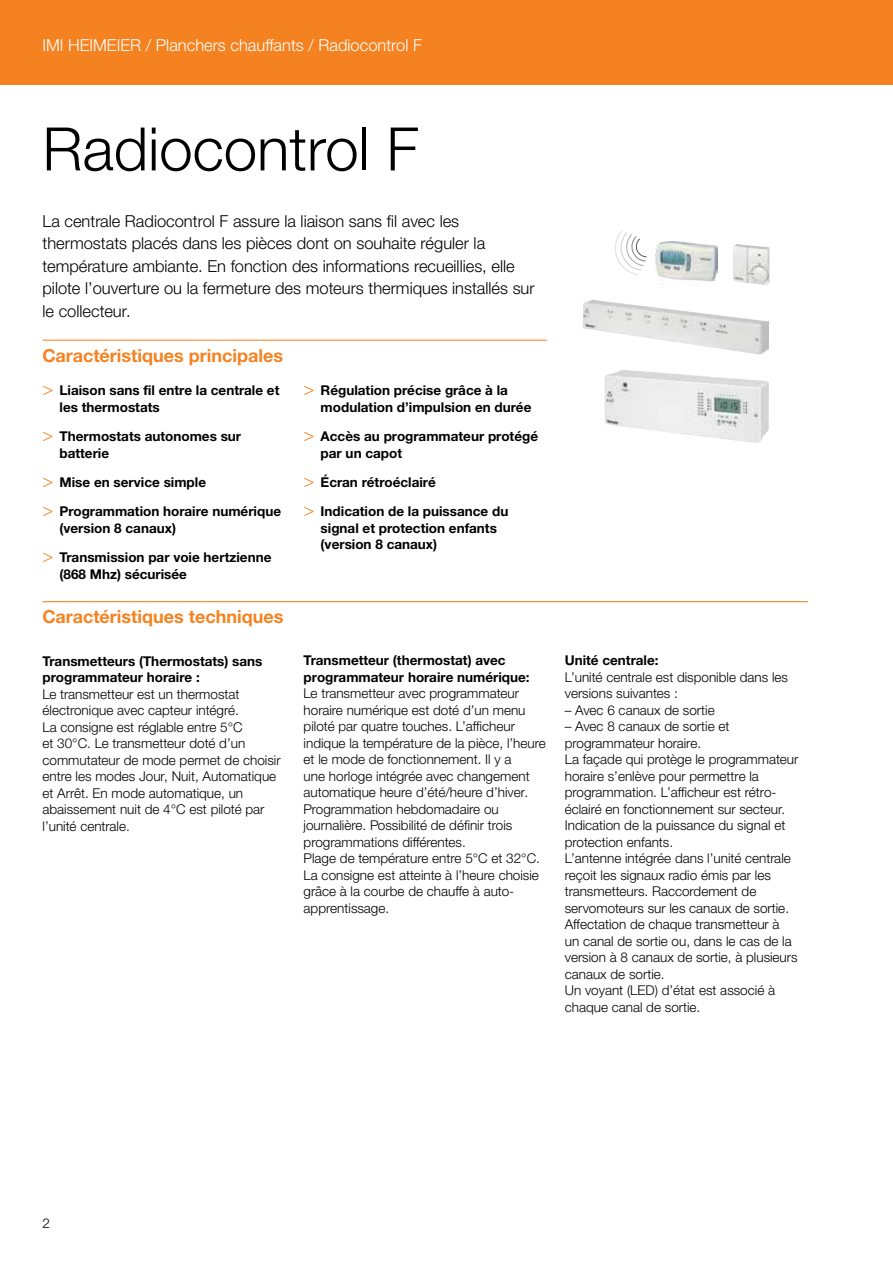
<style>
.page{position:relative;width:893px;height:1263px;background:#fff}
.page>*{position:absolute;margin:0;border:0;box-sizing:border-box;transform-origin:0 0}
.t1{font:300 60px "Helvetica Neue LTW1 G";color:#000}
.t2{font:700 18px "Helvetica Neue LTW1 G";color:#f58220}
.t3{font:300 16.5px/22.5px "Helvetica Neue LTW1 G";color:#000}
.t4{font:300 16.5px "Helvetica Neue LTW1 G";color:#fff}
.t5{font:300 13.5px/16.5px "Helvetica Neue LTW1 G";color:#000}
.t6{font:700 13.5px/16.5px "Helvetica Neue LTW1 G";color:#000}
.s1{font-family:"Helvetica Neue LT Std";font-weight:300;font-size:18px;color:#f58220}
</style>
<div class="page">
<div style="left:0;top:0;width:893px;height:85px;background:#f58220"></div>
<hr style="left:43px;top:340px;width:504px;height:1px;background:#f58220">
<hr style="left:43px;top:601px;width:765px;height:1px;background:#f58220">
<img style="left:656px;top:242px;width:62px;height:40px">
<svg style="left:615px;top:231px;width:32px;height:44px"></svg>
<img style="left:583px;top:299px;width:186px;height:56px">
<img style="left:604px;top:370px;width:165px;height:73px">
<img style="left:733px;top:244px;width:37px;height:41px">
<p class="t4" style="left:43px;top:35px;width:381px">IMI HEIMEIER / Planchers chauffants / Radiocontrol F</p>
<h1 class="t1" style="left:43px;top:112px;width:378px">Radiocontrol F</h1>
<p class="t3" style="left:43px;top:210px;width:494px">La centrale Radiocontrol F assure la liaison sans fil avec les thermostats placés dans les pièces dont on souhaite réguler la température ambiante. En fonction des informations recueillies, elle pilote l’ouverture ou la fermeture des moteurs thermiques installés sur le collecteur.</p>
<h2 class="t2" style="left:43px;top:344px;width:242px">Caractéristiques principales</h2>
<p class="t6" style="left:60px;top:382px;width:221px;text-indent:-17px"><span class="s1">&gt;</span> Liaison sans fil entre la centrale et les thermostats</p>
<p class="t6" style="left:60px;top:428px;width:183px;text-indent:-17px"><span class="s1">&gt;</span> Thermostats autonomes sur batterie</p>
<p class="t6" style="left:43px;top:467px;width:240px;line-height:29.2px"><span class="s1">&gt;</span> Mise en service simple<br><span class="s1">&gt;</span> Programmation horaire numérique</p>
<p class="t6" style="left:43px;top:513px;width:230px;line-height:29.2px;text-indent:17px">(version 8 canaux)<br><span class="s1">&gt;</span> Transmission par voie hertzienne</p>
<p class="t6" style="left:60px;top:565px;width:129px">(868 Mhz) sécurisée</p>
<p class="t6" style="left:321px;top:382px;width:212px;text-indent:-17px"><span class="s1">&gt;</span> Régulation précise grâce à la modulation d’impulsion en durée</p>
<p class="t6" style="left:321px;top:428px;width:219px;text-indent:-17px"><span class="s1">&gt;</span> Accès au programmateur protégé par un capot</p>
<p class="t6" style="left:304px;top:467px;width:206px;line-height:29.2px"><span class="s1">&gt;</span> Écran rétroéclairé<br><span class="s1">&gt;</span> Indication de la puissance du</p>
<p class="t6" style="left:321px;top:520px;width:178px">signal et protection enfants (version 8 canaux)</p>
<h2 class="t2" style="left:43px;top:606px;width:242px">Caractéristiques techniques</h2>
<p class="t6" style="left:43px;top:652px;width:222px">Transmetteurs (Thermostats) sans programmateur horaire :</p>
<p class="t5" style="left:43px;top:685px;width:240px">Le transmetteur est un thermostat électronique avec capteur intégré.<br>La consigne est réglable entre 5°C<br>et 30°C. Le transmetteur doté d’un commutateur de mode permet de choisir entre les modes Jour, Nuit, Automatique et Arrêt. En mode automatique, un abaissement nuit de 4°C est piloté par l’unité centrale.</p>
<p class="t6" style="left:304px;top:652px;width:228px">Transmetteur (thermostat) avec programmateur horaire numérique:</p>
<p class="t5" style="left:304px;top:685px;width:244px">Le transmetteur avec programmateur horaire numérique est doté d’un menu piloté par quatre touches. L’afficheur indique la température de la pièce, l’heure et le mode de fonctionnement. Il y a<br>une horloge intégrée avec changement automatique heure d’été/heure d’hiver.<br>Programmation hebdomadaire ou journalière. Possibilité de définir trois programmations différentes.<br>Plage de température entre 5°C et 32°C.<br>La consigne est atteinte à l’heure choisie grâce à la courbe de chauffe à auto&shy;apprentissage.</p>
<p class="t6" style="left:565px;top:652px;width:95px">Unité centrale:</p>
<p class="t5" style="left:565px;top:669px;width:225px">L’unité centrale est disponible dans les versions suivantes :</p>
<p class="t5" style="left:565px;top:702px;width:151px">– Avec 6 canaux de sortie</p>
<p class="t5" style="left:565px;top:718px;width:235px">– Avec 8 canaux de sortie et programmateur horaire.<br>La façade qui protège le programmateur horaire s’enlève pour permettre la programmation. L’afficheur est rétro&shy;éclairé en fonctionnement sur secteur.<br>Indication de la puissance du signal et protection enfants.<br>L’antenne intégrée dans l’unité centrale reçoit les signaux radio émis par les transmetteurs. Raccordement de servomoteurs sur les canaux de sortie.<br>Affectation de chaque transmetteur à<br>un canal de sortie ou, dans le cas de la version à 8 canaux de sortie, à plusieurs canaux de sortie.<br>Un voyant (LED) d’état est associé à chaque canal de sortie.</p>
<p class="t5" style="left:43px;top:1215px;width:9px">2</p>
</div>
